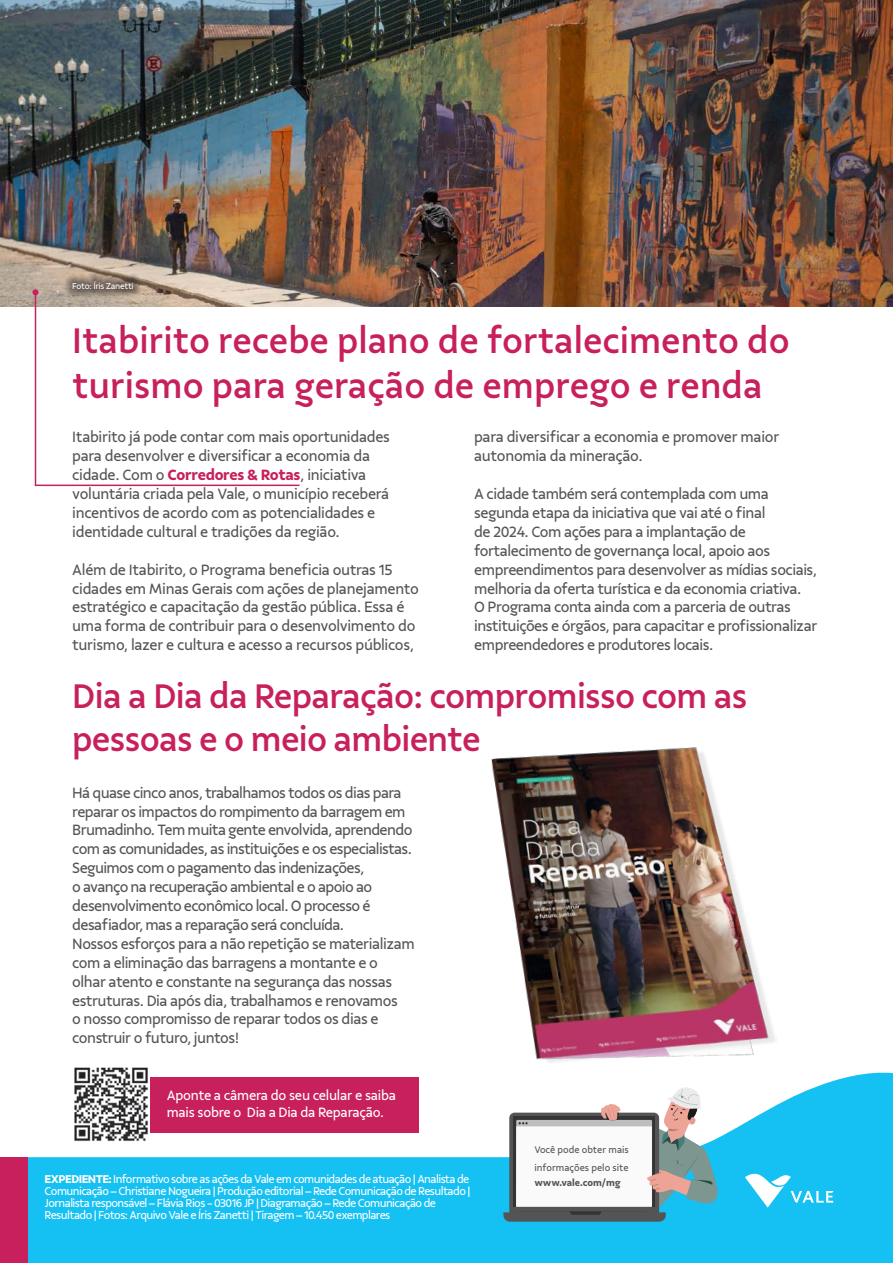
<style>
.page{position:relative;width:893px;height:1263px;background:#fff}
.page>*{position:absolute;margin:0;border:0;box-sizing:border-box;transform-origin:0 0}
.t1{font:500 37.5px/45px "Vale Sans";color:#c7205c}
.t2{font:500 36px/43.2px "Vale Sans";letter-spacing:-.02em;color:#c7205c}
.t3{font:15.75px/18.9px "Vale Sans";letter-spacing:-.03em;color:#555}
.t4{font:14.25px/17.1px "Vale Sans";letter-spacing:-.02em;color:#fff}
.t5{font:12px/12px "Vale Sans";letter-spacing:-.05em;color:#fff}
.t6{font:10.05px/17.2px "Vale Sans";color:#555}
.t7{font:700 10.05px "Vale Sans";color:#555}
.t8{font:9px "Vale Sans";letter-spacing:-.03em;color:#fff}
.s1{font-weight:700;color:#c7205c}
.s2{font-weight:700}
</style>
<div class="page">
<img style="left:491px;top:747px;width:284px;height:315px">
<img style="left:0;top:0;width:893px;height:306px">
<svg style="left:68px;top:276px;width:76px;height:24px"></svg>
<svg style="left:65px;top:272px;width:77px;height:25px;background:#918172"></svg>
<img style="left:74px;top:1067px;width:74px;height:1px">
<hr style="left:36px;top:485px;width:263px;height:1px;background:#c7205c">
<hr style="left:35px;top:292px;width:1px;height:194px;background:#c7205c">
<svg style="left:33px;top:289px;width:6px;height:6px"></svg>
<svg style="left:27px;top:1068px;width:866px;height:195px;fill:#15c0f2"></svg>
<svg style="left:503px;top:1086px;width:215px;height:136px"></svg>
<svg style="left:745px;top:1174px;width:88px;height:33px"></svg>
<div style="left:0;top:1157px;width:27px;height:106px;background:#c7205c"></div>
<p class="t8" style="left:72px;top:280px;width:63px">Foto: Íris Zanetti</p>
<p class="t1" style="left:72px;top:318px;width:719px">Itabirito recebe plano de fortalecimento do turismo para geração de emprego e renda</p>
<p class="t3" style="left:72px;top:427px;width:319px">Itabirito já pode contar com mais oportunidades para desenvolver e diversificar a economia da cidade. Com o <span class="s1">Corredores &amp; Rotas</span>, iniciativa voluntária criada pela Vale, o município receberá incentivos de acordo com as potencialidades e identidade cultural e tradições da região.</p>
<p class="t3" style="left:72px;top:560px;width:348px">Além de Itabirito, o Programa beneficia outras 15 cidades em Minas Gerais com ações de planejamento estratégico e capacitação da gestão pública. Essa é uma forma de contribuir para o desenvolvimento do turismo, lazer e cultura e acesso a recursos públicos,</p>
<p class="t3" style="left:474px;top:427px;width:307px">para diversificar a economia e promover maior autonomia da mineração.</p>
<p class="t3" style="left:474px;top:484px;width:345px">A cidade também será contemplada com uma segunda etapa da iniciativa que vai até o final<br>de 2024. Com ações para a implantação de fortalecimento de governança local, apoio aos empreendimentos para desenvolver as mídias sociais, melhoria da oferta turística e da economia criativa.<br>O Programa conta ainda com a parceria de outras instituições e órgãos, para capacitar e profissionalizar empreendedores e produtores locais.</p>
<p class="t2" style="left:72px;top:674px;width:677px">Dia a Dia da Reparação: compromisso com as pessoas e o meio ambiente</p>
<p class="t3" style="left:72px;top:783px;width:342px">Há quase cinco anos, trabalhamos todos os dias para reparar os impactos do rompimento da barragem em Brumadinho. Tem muita gente envolvida, aprendendo com as comunidades, as instituições e os especialistas.<br>Seguimos com o pagamento das indenizações,<br>o avanço na recuperação ambiental e o apoio ao desenvolvimento econômico local. O processo é desafiador, mas a reparação será concluída.</p>
<p class="t3" style="left:72px;top:934px;width:344px">Nossos esforços para a não repetição se materializam com a eliminação das barragens a montante e o olhar atento e constante na segurança das nossas estruturas. Dia após dia, trabalhamos e renovamos<br>o nosso compromisso de reparar todos os dias e construir o futuro, juntos!</p>
<p class="t4" style="left:167px;top:1086px;width:231px">Aponte a câmera do seu celular e saiba mais sobre o Dia a Dia da Reparação.</p>
<p class="t5" style="left:45px;top:1173px;width:427px"><span class="s2">EXPEDIENTE:</span> Informativo sobre as ações da Vale em comunidades de atuação | Analista de Comunicação – Christiane Nogueira | Produção editorial – Rede Comunicação de Resultado | Jornalista responsável – Flávia Rios - 03016 JP | Diagramação – Rede Comunicação de Resultado | Fotos: Arquivo Vale e Íris Zanetti | Tiragem – 10.450 exemplares</p>
<p class="t6" style="left:534px;top:1141px;width:96px">Você pode obter mais informações pelo site</p>
<p class="t7" style="left:534px;top:1176px;width:88px">www.vale.com/mg</p>
</div>
